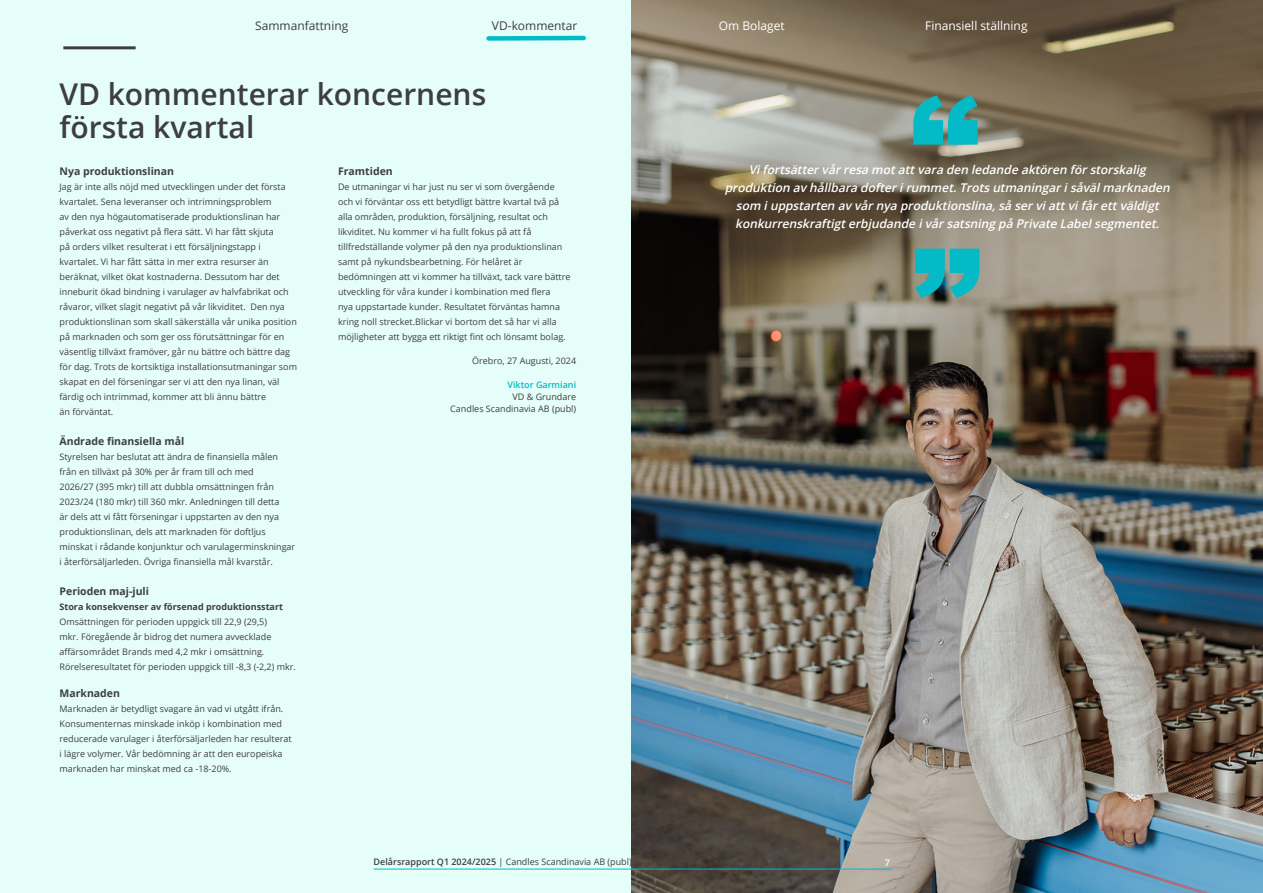
<style>
.page{position:relative;width:1263px;height:893px;background:#fff}
.page>*{position:absolute;margin:0;border:0;box-sizing:border-box;transform-origin:0 0}
.Table_txt_1_8_22{font:600 30px "Open Sans";color:#3e3e3f}
.Table_txt_1_8_22-2{font:italic 600 12px/18px "Open Sans";color:#fff;text-align:center}
.Table_txt_1_8_22-3{font:12px "Open Sans";color:#fff}
.Table_txt_1_8_22-4{font:12px "Open Sans";color:#3e3e3f}
.Table_txt_1_8_22-5{font:700 10.5px "Open Sans";color:#3e3e3f}
.Table_txt_1_8_22-6{font:9px/15px "Open Sans";color:#3e3e3f}
.Table_txt_1_8_22-7{font:700 9px "Open Sans";color:#3e3e3f}
.Table_txt_1_8_22-8{font:600 9px "Open Sans";color:#03bac6}
.Table_txt_1_8_22-9{font:600 9px "Open Sans";color:#fff}
.s1{font-weight:600}
</style>
<div class="page">
<div style="left:0;top:0;width:631px;height:893px;background:#e6fef9"></div>
<img style="left:631px;top:0;width:632px;height:892px">
<svg style="left:656px;top:125px;width:251px;height:77px;background:#a3a39b"></svg>
<div style="left:488px;top:36px;width:96px;height:5px;background:#03bac6"></div>
<svg style="left:913px;top:95px;width:65px;height:50px;background:#2ba6a9"></svg>
<svg style="left:915px;top:249px;width:64px;height:49px;background:#28a9ae"></svg>
<hr style="left:374px;top:869px;width:517px;height:1px;background:#03bac6">
<hr style="left:63px;top:46px;width:73px;height:3px;background:#3e3e3f">
<svg style="left:688px;top:154px;width:108px;height:53px;background:#7b705b"></svg>
<p class="Table_txt_1_8_22-4" style="left:255px;top:18px;width:95px">Sammanfattning</p>
<p class="Table_txt_1_8_22-4" style="left:492px;top:18px;width:87px">VD-kommentar</p>
<p class="Table_txt_1_8_22-3" style="left:719px;top:18px;width:67px">Om Bolaget</p>
<p class="Table_txt_1_8_22-3" style="left:925px;top:18px;width:104px">Finansiell ställning</p>
<p class="Table_txt_1_8_22" style="left:60px;top:74px;width:428px">VD kommenterar koncernens</p>
<p class="Table_txt_1_8_22" style="left:60px;top:107px;width:196px">första kvartal</p>
<p class="Table_txt_1_8_22-5" style="left:60px;top:164px;width:116px">Nya produktionslinan</p>
<p class="Table_txt_1_8_22-6" style="left:60px;top:179px;width:239px">Jag är inte alls nöjd med utvecklingen under det första kvartalet. Sena leveranser och intrimningsproblem<br>av den nya högautomatiserade produktionslinan har påverkat oss negativt på flera sätt. Vi har fått skjuta<br>på orders vilket resulterat i ett försäljningstapp i kvartalet. Vi har fått sätta in mer extra resurser än beräknat, vilket ökat kostnaderna. Dessutom har det inneburit ökad bindning i varulager av halvfabrikat och råvaror, vilket slagit negativt på vår likviditet. Den nya produktionslinan som skall säkerställa vår unika position på marknaden och som ger oss förutsättningar för en väsentlig tillväxt framöver, går nu bättre och bättre dag för dag. Trots de kortsiktiga installationsutmaningar som skapat en del förseningar ser vi att den nya linan, väl färdig och intrimmad, kommer att bli ännu bättre<br>än förväntat.</p>
<p class="Table_txt_1_8_22-5" style="left:60px;top:434px;width:126px">Ändrade finansiella mål</p>
<p class="Table_txt_1_8_22-6" style="left:60px;top:449px;width:237px">Styrelsen har beslutat att ändra de finansiella målen från en tillväxt på 30% per år fram till och med<br>2026/27 (395 mkr) till att dubbla omsättningen från 2023/24 (180 mkr) till 360 mkr. Anledningen till detta<br>är dels att vi fått förseningar i uppstarten av den nya produktionslinan, dels att marknaden för doftljus minskat i rådande konjunktur och varulagerminskningar i återförsäljarleden. Övriga finansiella mål kvarstår.</p>
<p class="Table_txt_1_8_22-5" style="left:60px;top:584px;width:91px">Perioden maj-juli</p>
<p class="Table_txt_1_8_22-7" style="left:60px;top:601px;width:225px">Stora konsekvenser av försenad produktionsstart</p>
<p class="Table_txt_1_8_22-6" style="left:60px;top:614px;width:238px">Omsättningen för perioden uppgick till 22,9 (29,5)<br>mkr. Föregående år bidrog det numera avvecklade affärsområdet Brands med 4,2 mkr i omsättning.<br>Rörelseresultatet för perioden uppgick till -8,3 (-2,2) mkr.</p>
<p class="Table_txt_1_8_22-5" style="left:60px;top:686px;width:62px">Marknaden</p>
<p class="Table_txt_1_8_22-6" style="left:60px;top:701px;width:234px">Marknaden är betydligt svagare än vad vi utgått ifrån.<br>Konsumenternas minskade inköp i kombination med reducerade varulager i återförsäljarleden har resulterat i lägre volymer. Vår bedömning är att den europeiska marknaden har minskat med ca -18-20%.</p>
<p class="Table_txt_1_8_22-5" style="left:338px;top:164px;width:56px">Framtiden</p>
<p class="Table_txt_1_8_22-6" style="left:338px;top:179px;width:234px">De utmaningar vi har just nu ser vi som övergående och vi förväntar oss ett betydligt bättre kvartal två på alla områden, produktion, försäljning, resultat och likviditet. Nu kommer vi ha fullt fokus på att få tillfredställande volymer på den nya produktionslinan samt på nykundsbearbetning. För helåret är bedömningen att vi kommer ha tillväxt, tack vare bättre utveckling för våra kunder i kombination med flera<br>nya uppstartade kunder. Resultatet förväntas hamna kring noll strecket.Blickar vi bortom det så har vi alla möjligheter att bygga ett riktigt fint och lönsamt bolag.</p>
<p class="Table_txt_1_8_22-6" style="left:472px;top:353px;width:106px">Örebro, 27 Augusti, 2024</p>
<p class="Table_txt_1_8_22-8" style="left:507px;top:379px;width:70px">Viktor Garmiani</p>
<p class="Table_txt_1_8_22-6" style="left:512px;top:389px;width:65px">VD &amp; Grundare</p>
<p class="Table_txt_1_8_22-6" style="left:450px;top:401px;width:127px">Candles Scandinavia AB (publ)</p>
<p class="Table_txt_1_8_22-2" style="left:725px;top:161px;width:450px">Vifortsättervårresa motattvara den ledande aktören förstorskalig produktion av hållbara dofterirummet.Trotsutmaningarisåvälmarknaden som iuppstarten av vårnya produktionslina,så serviattvifårettväldigt konkurrenskraftigterbjudande ivårsatsning på Private Labelsegmentet.</p>
<p class="Table_txt_1_8_22-6" style="left:374px;top:854px;width:260px"><span class="s1">Delårsrapport Q1 2024/2025</span> | Candles Scandinavia AB (publ)</p>
<p class="Table_txt_1_8_22-9" style="left:885px;top:856px;width:7px">7</p>
</div>
